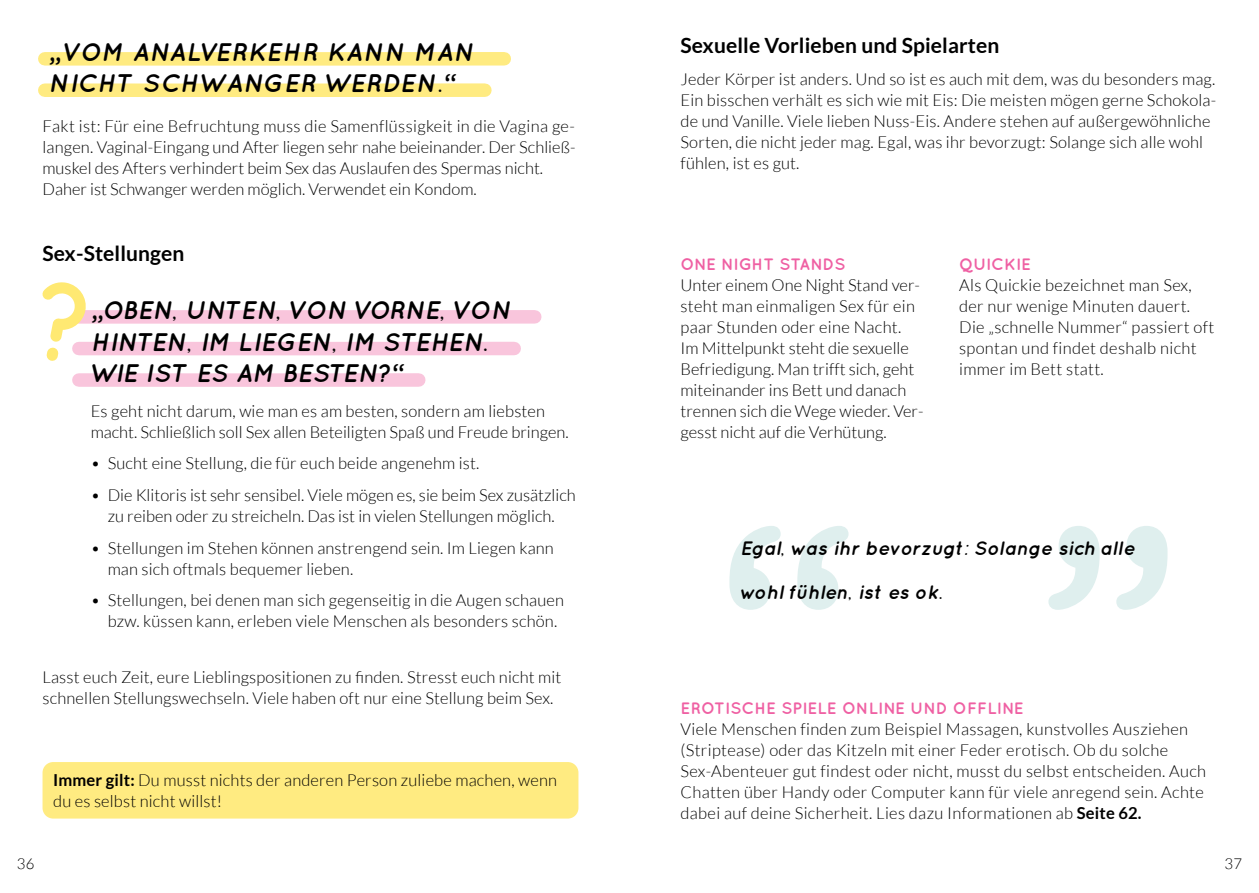
<style>
.page{position:relative;width:1259px;height:893px;background:#fff}
.page>*{position:absolute;margin:0;border:0;box-sizing:border-box;transform-origin:0 0}
.t1{font:italic 700 25.5px/31.5px "Quicksand";color:#000}
.t2{font:italic 700 25.5px/31.5px "Quicksand";letter-spacing:.03em;color:#000}
.t3{font:700 21px "Lato";letter-spacing:.005em;color:#000}
.t4{font:italic 700 19.5px "Quicksand";color:#000}
.t5{font:300 16.5px/21px "Lato";letter-spacing:.01em;color:#000}
.t6{font:700 16.5px "Quicksand";letter-spacing:.01em;color:#ef60a3}
.t7{font:700 16.5px "Quicksand";letter-spacing:-.015em;color:#ef60a3}
.t8{font:300 15px "Lato";color:#000}
.s1{font-weight:700}
</style>
<div class="page">
<svg style="left:38px;top:52px;width:473px;height:45px"></svg>
<svg style="left:42px;top:282px;width:500px;height:105px"></svg>
<div style="left:43px;top:762px;width:535px;height:57px;background:#ffeb81;border-radius:11px"></div>
<svg style="left:729px;top:526px;width:119px;height:84px"></svg>
<svg style="left:1048px;top:526px;width:119px;height:84px"></svg>
<h1 class="t2" style="left:49px;top:35px;width:427px">„ VOM ANALVERKEHR KANN MAN<br>NICHT SCHWANGER WERDEN.“</h1>
<p class="t5" style="left:43px;top:115px;width:534px">Fakt ist: Für eine Befruchtung muss die Samenflüssigkeit in die Vagina ge&shy;langen. Vaginal-Eingang und After liegen sehr nahe beieinander. Der Schließ&shy;muskel des Afters verhindert beim Sex das Auslaufen des Spermas nicht.<br>Daher ist Schwanger werden möglich. Verwendet ein Kondom.</p>
<p class="t3" style="left:43px;top:241px;width:143px">Sex-Stellungen</p>
<h1 class="t1" style="left:91px;top:294px;width:422px">„OBEN, UNTEN, VON VORNE, VON<br>HINTEN, IM LIEGEN, IM STEHEN.<br>WIE IST ES AM BESTEN?“</h1>
<p class="t5" style="left:91px;top:400px;width:479px">Es geht nicht darum, wie man es am besten, sondern am liebsten macht. Schließlich soll Sex allen Beteiligten Spaß und Freude bringen.</p>
<p class="t5" style="left:91px;top:453px;width:390px">• Sucht eine Stellung, die für euch beide angenehm ist.</p>
<p class="t5" style="left:91px;top:485px;width:487px;text-align:center">• Die Klitoris ist sehr sensibel. Viele mögen es, sie beim Sex zusätzlich zu reiben oder zu streicheln. Das ist in vielen Stellungen möglich.</p>
<p class="t5" style="left:108px;top:537px;width:448px;text-indent:-17px">• Stellungen im Stehen können anstrengend sein. Im Liegen kann man sich oftmals bequemer lieben.</p>
<p class="t5" style="left:108px;top:590px;width:458px;text-indent:-17px">• Stellungen, bei denen man sich gegenseitig in die Augen schauen bzw. küssen kann, erleben viele Menschen als besonders schön.</p>
<p class="t5" style="left:43px;top:667px;width:520px">Lasst euch Zeit, eure Lieblingspositionen zu finden. Stresst euch nicht mit schnellen Stellungswechseln. Viele haben oft nur eine Stellung beim Sex.</p>
<p class="t5" style="left:53px;top:770px;width:505px"><span class="s1">Immer gilt:</span> Du musst nichts der anderen Person zuliebe machen, wenn du es selbst nicht willst!</p>
<p class="t3" style="left:680px;top:34px;width:320px">Sexuelle Vorlieben und Spielarten</p>
<p class="t5" style="left:680px;top:69px;width:537px">Jeder Körper ist anders. Und so ist es auch mit dem, was du besonders mag.<br>Ein bisschen verhält es sich wie mit Eis: Die meisten mögen gerne Schokola&shy;de und Vanille. Viele lieben Nuss-Eis. Andere stehen auf außergewöhnliche Sorten, die nicht jeder mag. Egal, was ihr bevorzugt: Solange sich alle wohl fühlen, ist es gut.</p>
<p class="t7" style="left:680px;top:254px;width:166px">ONE NIGHT STANDS</p>
<p class="t5" style="left:680px;top:274px;width:245px">Unter einem One Night Stand ver&shy;steht man einmaligen Sex für ein paar Stunden oder eine Nacht.<br>Im Mittelpunkt steht die sexuelle<br>Befriedigung. Man trifft sich, geht miteinander ins Bett und danach trennen sich die Wege wieder. Ver&shy;gesst nicht auf die Verhütung.</p>
<p class="t6" style="left:959px;top:254px;width:73px">QUICKIE</p>
<p class="t5" style="left:959px;top:274px;width:257px">Als Quickie bezeichnet man Sex, der nur wenige Minuten dauert.<br>Die „schnelle Nummer“ passiert oft spontan und findet deshalb nicht immer im Bett statt.</p>
<p class="t4" style="left:740px;top:536px;width:397px">Egal, was ihr bevorzugt: Solange sich alle</p>
<p class="t4" style="left:740px;top:581px;width:204px">wohl fühlen, ist es ok.</p>
<p class="t6" style="left:680px;top:698px;width:345px">EROTISCHE SPIELE ONLINE UND OFFLINE</p>
<p class="t5" style="left:680px;top:718px;width:527px">Viele Menschen finden zum Beispiel Massagen, kunstvolles Ausziehen (Striptease) oder das Kitzeln mit einer Feder erotisch. Ob du solche Sex-Abenteuer gut findest oder nicht, musst du selbst entscheiden. Auch Chatten über Handy oder Computer kann für viele anregend sein. Achte dabei auf deine Sicherheit. Lies dazu Informationen ab <span class="s1">Seite 62.</span></p>
<p class="t8" style="left:17px;top:856px;width:19px">36</p>
<p class="t8" style="left:1224px;top:856px;width:19px">37</p>
</div>
